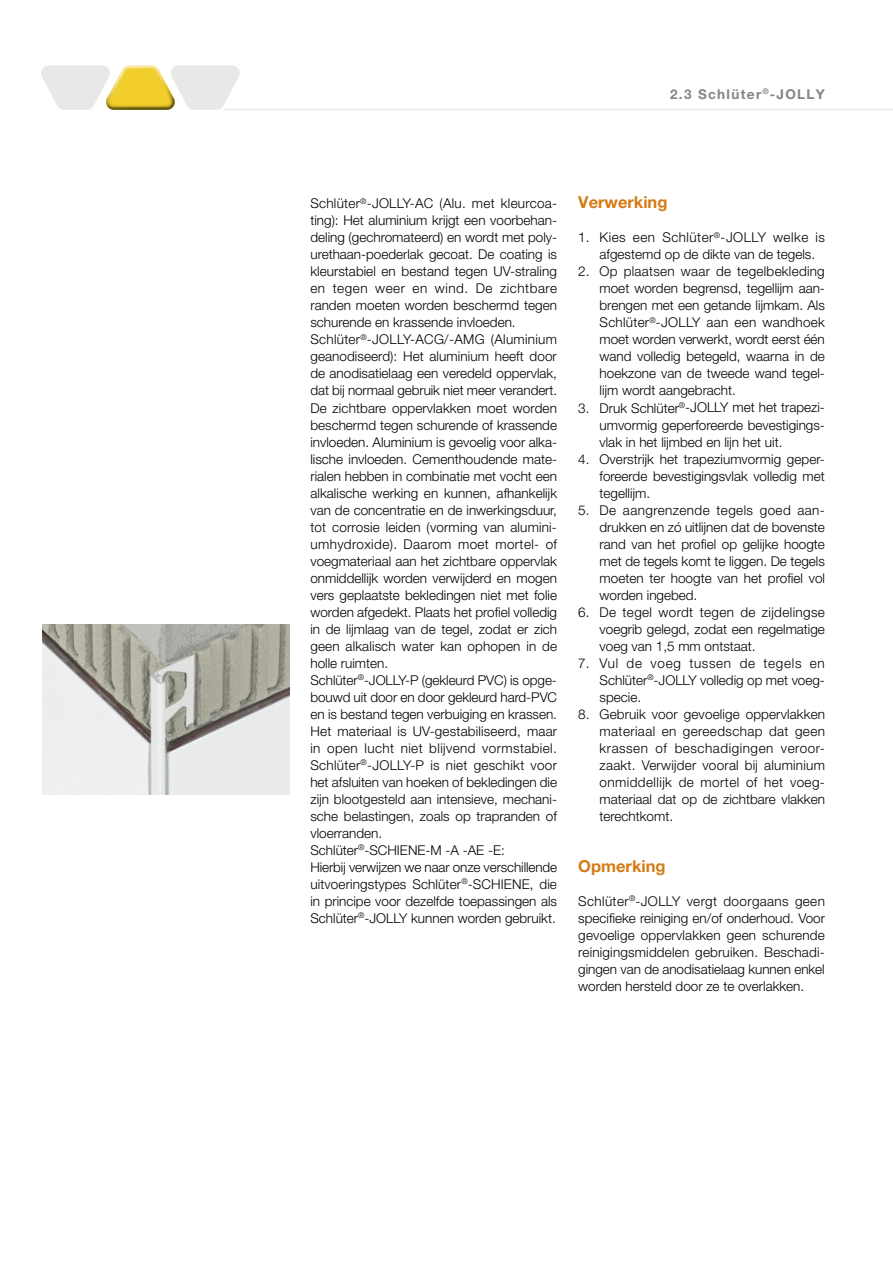
<style>
.page{position:relative;width:893px;height:1263px;background:#fff}
.page>*{position:absolute;margin:0;border:0;box-sizing:border-box;transform-origin:0 0}
.t1{font:700 16.5px "Helvetica Neue LT Pro";color:#d57b16}
.t2{font:300 13.5px/17px "Helvetica Neue LT Pro";color:#000;text-align:justify}
.t3{font:700 13.5px "Helvetica Neue LT Pro";letter-spacing:.1em;color:#858585}
</style>
<div class="page">
<hr style="left:224px;top:109px;width:669px;height:1px;background:#e8e8e8">
<svg style="left:41px;top:65px;width:199px;height:45px"></svg>
<img style="left:43px;top:624px;width:246px;height:170px">
<p class="t3" style="left:670px;top:86px;width:156px">2.3 Schlüter<sup>®</sup>-JOLLY</p>
<p class="t2" style="left:310px;top:195px;width:248px;text-align:left">Schlüter<sup>®</sup>-JOLLY-AC (Alu. met kleurcoa&shy;ting): Het aluminium krijgt een voorbehan&shy;deling (gechromateerd) en wordt met poly&shy;urethaan-poederlak gecoat. De coating is kleurstabiel en bestand tegen UV-straling en tegen weer en wind. De zichtbare randen moeten worden beschermd tegen schurende en krassende invloeden.<br>Schlüter<sup>®</sup>-JOLLY-ACG/-AMG (Aluminium geanodiseerd): Het aluminium heeft door de anodisatielaag een veredeld oppervlak, dat bij normaal gebruik niet meer verandert.<br>De zichtbare oppervlakken moet worden beschermd tegen schurende of krassende invloeden. Aluminium is gevoelig voor alka&shy;lische invloeden. Cementhoudende mate&shy;rialen hebben in combinatie met vocht een alkalische werking en kunnen, afhankelijk van de concentratie en de inwerkingsduur, tot corrosie leiden (vorming van alumini&shy;umhydroxide). Daarom moet mortel- of voegmateriaal aan het zichtbare oppervlak onmiddellijk worden verwijderd en mogen vers geplaatste bekledingen niet met folie worden afgedekt. Plaats het profiel volledig in de lijmlaag van de tegel, zodat er zich geen alkalisch water kan ophopen in de holle ruimten.<br>Schlüter<sup>®</sup>-JOLLY-P (gekleurd PVC) is opge&shy;bouwd uit door en door gekleurd hard-PVC en is bestand tegen verbuiging en krassen.<br>Het materiaal is UV-gestabiliseerd, maar in open lucht niet blijvend vormstabiel.<br>Schlüter<sup>®</sup>-JOLLY-P is niet geschikt voor het afsluiten van hoeken of bekledingen die zijn blootgesteld aan intensieve, mechani&shy;sche belastingen, zoals op trapranden of vloerranden.<br>Schlüter<sup>®</sup>-SCHIENE-M -A -AE -E:<br>Hierbij verwijzen we naar onze verschillende uitvoeringstypes Schlüter<sup>®</sup>-SCHIENE, die in principe voor dezelfde toepassingen als Schlüter<sup>®</sup>-JOLLY kunnen worden gebruikt.</p>
<p class="t1" style="left:578px;top:192px;width:91px">Verwerking</p>
<p class="t2" style="left:600px;top:229px;width:227px;text-indent:-21px">1. Kies een Schlüter<sup>®</sup>-JOLLY welke is afgestemd op de dikte van de tegels.</p>
<p class="t2" style="left:600px;top:263px;width:227px;text-indent:-21px">2. Op plaatsen waar de tegelbekleding moet worden begrensd, tegellijm aan&shy;brengen met een getande lijmkam. Als Schlüter<sup>®</sup>-JOLLY aan een wandhoek moet worden verwerkt, wordt eerst één wand volledig betegeld, waarna in de hoekzone van de tweede wand tegel&shy;lijm wordt aangebracht.</p>
<p class="t2" style="left:600px;top:399px;width:227px;text-indent:-21px">3. Druk Schlüter<sup>®</sup>-JOLLY met het trapezi&shy;umvormig geperforeerde bevestigings&shy;vlak in het lijmbed en lijn het uit.</p>
<p class="t2" style="left:600px;top:450px;width:227px;text-indent:-21px">4. Overstrijk het trapeziumvormig geper&shy;foreerde bevestigingsvlak volledig met tegellijm.</p>
<p class="t2" style="left:600px;top:501px;width:227px;text-indent:-21px">5. De aangrenzende tegels goed aan&shy;drukken en zó uitlijnen dat de bovenste rand van het profiel op gelijke hoogte met de tegels komt te liggen. De tegels moeten ter hoogte van het profiel vol worden ingebed.</p>
<p class="t2" style="left:600px;top:603px;width:227px;text-indent:-21px">6. De tegel wordt tegen de zijdelingse voegrib gelegd, zodat een regelmatige voeg van 1,5 mm ontstaat.</p>
<p class="t2" style="left:600px;top:654px;width:227px;text-indent:-21px">7. Vul de voeg tussen de tegels en Schlüter<sup>®</sup>-JOLLY volledig op met voeg&shy;specie.</p>
<p class="t2" style="left:600px;top:705px;width:227px;text-indent:-21px">8. Gebruik voor gevoelige oppervlakken materiaal en gereedschap dat geen krassen of beschadigingen veroor&shy;zaakt. Verwijder vooral bij aluminium onmiddellijk de mortel of het voeg&shy;materiaal dat op de zichtbare vlakken terechtkomt.</p>
<p class="t1" style="left:578px;top:856px;width:89px">Opmerking</p>
<p class="t2" style="left:578px;top:892px;width:248px">Schlüter<sup>®</sup>-JOLLY vergt doorgaans geen specifieke reiniging en/of onderhoud. Voor gevoelige oppervlakken geen schurende reinigingsmiddelen gebruiken. Beschadi&shy;gingen van de anodisatielaag kunnen enkel worden hersteld door ze te overlakken.</p>
</div>
